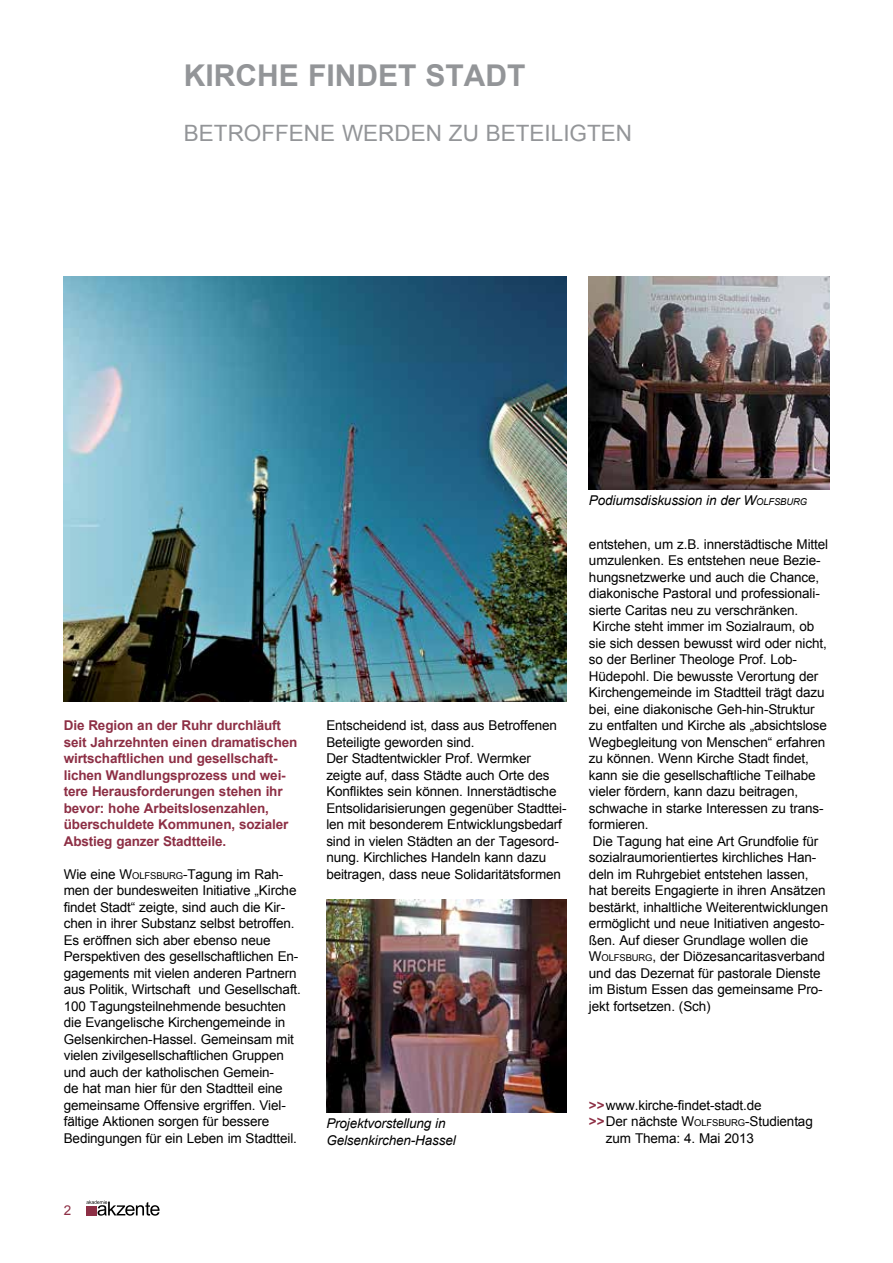
<style>
.page{position:relative;width:893px;height:1263px;background:#fff}
.page>*{position:absolute;margin:0;border:0;box-sizing:border-box;transform-origin:0 0}
.t1{font:700 30px "Arial";color:#939598}
.t2{font:22.5px "Arial";color:#939598}
.t3{font:13.5px/16.5px "Arial";letter-spacing:-.01em;color:#000}
.t4{font:700 13.5px/16.5px "Arial";letter-spacing:-.01em;color:#8d2f45}
.t5{font:italic 13.5px/16.5px "Arial";letter-spacing:-.01em;color:#000}
.t6{font:13.5px "Arial";color:#8d2f45}
.s1{font-style:inherit}
.s2{font-size:9.45px}
.s3{font-weight:700;color:#8d2f45}
</style>
<div class="page">
<svg style="left:86px;top:1200px;width:74px;height:16px"></svg>
<div style="left:86px;top:1206px;width:11px;height:9px;background:#8d2f45"></div>
<img style="left:64px;top:276px;width:503px;height:426px">
<img style="left:589px;top:276px;width:240px;height:213px">
<img style="left:326px;top:899px;width:241px;height:213px">
<h1 class="t1" style="left:184px;top:55px;width:343px">Kirche findet Stadt</h1>
<h2 class="t2" style="left:184px;top:119px;width:450px">Betroffene werden zu Beteiligten</h2>
<p class="t4" style="left:64px;top:717px;width:235px">Die Region an der Ruhr durchläuft seit Jahrzehnten einen dramatischen wirtschaftlichen und gesellschaft&shy;lichen Wandlungsprozess und wei&shy;tere Herausforderungen stehen ihr bevor: hohe Arbeitslosenzahlen, überschuldete Kommunen, sozialer Abstieg ganzer Stadtteile.</p>
<p class="t3" style="left:64px;top:866px;width:239px">Wie eine <span class="s1">W</span><span class="s2">OLFSBURG</span><span class="s1">-T</span>agung im Rah&shy;men der bundesweiten I nitiative „Kirche findet Stadt“ zeigte, sind auch die Kir&shy;chen in ihrer Substanz selbst betroffen.<br>Es eröffnen sich aber ebenso neue Perspektiven des gesellschaftlichen En&shy;gagements mit vielen anderen Partnern aus Politik, Wirtschaft und Gesellschaft.<br>100 Tagungsteilnehmende besuchten die Evangelische Kirchengemeinde in Gelsenkirchen-Hassel. Gemeinsam mit vielen zivilgesellschaftlichen Gruppen und auch der katholischen Gemein-<br>de hat man hier für den Stadtteil eine gemeinsame Offensive ergriffen. Viel&shy;fältige Aktionen sorgen für bessere Bedingungen für ein Leben im Stadtteil.</p>
<p class="t6" style="left:64px;top:1202px;width:9px">2</p>
<p class="t3" style="left:326px;top:717px;width:242px">Entscheidend ist, dass aus Betroffenen Beteiligte geworden sind.<br>Der Stadtentwickler Prof. Wermker zeigte auf, dass Städte auch Orte des Konfliktes sein können. I nnerstädtische Entsolidarisierungen gegenüber Stadttei&shy;len mit besonderem Entwicklungsbedarf sind in vielen Städten an der Tagesord&shy;nung. Kirchliches Handeln kann dazu beitragen, dass neue Solidaritätsformen</p>
<p class="t5" style="left:589px;top:492px;width:220px">Podiumsdiskussion in der <span class="s1">W</span><span class="s2">OLFSBURG</span></p>
<p class="t3" style="left:589px;top:536px;width:241px">entstehen, um z.B. innerstädtische Mittel umzulenken. Es entstehen neue Bezie&shy;hungsnetzwerke und auch die Chance, diakonische Pastoral und professionali&shy;sierte Caritas neu zu verschränken.<br>Kirche steht immer im Sozialraum, ob sie sich dessen bewusst wird oder nicht, so der Berliner Theologe Prof. Lob-<br>H üdepohl. Die bewusste Verortung der Kirchengemeinde im Stadtteil trägt dazu bei, eine diakonische Geh-hin-Struktur zu entfalten und Kirche als „absichtslose Wegbegleitung von Menschen“ erfahren zu können. Wenn Kirche Stadt findet, kann sie die gesellschaftliche Teilhabe vieler fördern, kann dazu beitragen, schwache in starke I nteressen zu trans&shy;formieren.<br>Die Tagung hat eine Art Grundfolie für sozialraumorientiertes kirchliches Han&shy;deln im Ruhrgebiet entstehen lassen, hat bereits Engagierte in ihren Ansätzen bestärkt, inhaltliche Weiterentwicklungen ermöglicht und neue I nitiativen angesto&shy;ßen. Auf dieser Grundlage wollen die <span class="s1">W</span><span class="s2">OLFSBURG</span>, der Diözesancaritasverband und das Dezernat für pastorale Dienste im Bistum Essen das gemeinsame Pro&shy;jekt fortsetzen. (Sch)</p>
<p class="t5" style="left:326px;top:1115px;width:131px">Projektvorstellung in<br>Gelsenkirchen-Hassel</p>
<p class="t3" style="left:589px;top:1097px;width:174px"><span class="s3">&gt;&gt;</span>www.kirche-findet-stadt.de</p>
<p class="t3" style="left:589px;top:1113px;width:225px"><span class="s3">&gt;&gt;</span> Der nächste <span class="s1">W</span><span class="s2">OLFSBURG</span>-Studientag</p>
<p class="t3" style="left:606px;top:1130px;width:149px">zum Thema: 4. Mai 2013</p>
</div>
